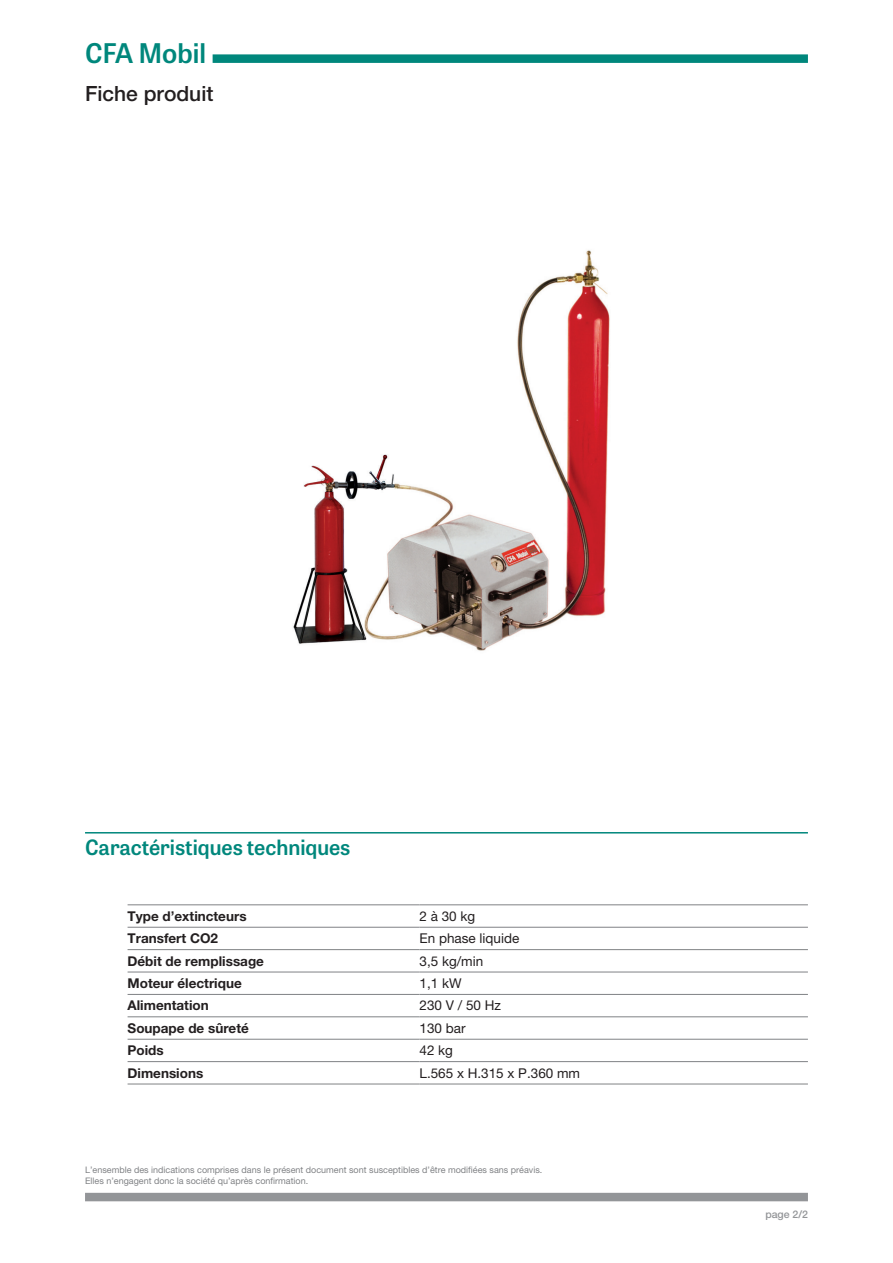
<style>
.page{position:relative;width:893px;height:1263px;background:#fff}
.page>*{position:absolute;margin:0;border:0;box-sizing:border-box;transform-origin:0 0}
.t1{font:600 27px "Tablet Gothic";color:#00877c}
.Titre_Tech{font:600 21px "Tablet Gothic";color:#00877c}
.t2{font:500 21px "Helvetica Neue LT Pro";color:#231f20}
.Tableau_gras{font:700 13.5px "Helvetica Neue LT Pro";color:#231f20}
.Tableau_standard{font:13.5px "Helvetica Neue LT Pro";color:#231f20}
.t3{font:500 10.5px "Helvetica Neue LT Pro";color:#939598}
.t4{font:9px/10.8px "Helvetica Neue LT Pro";color:#808285}
</style>
<div class="page">
<div style="left:85px;top:1193px;width:723px;height:8px;background:#939598"></div>
<div style="left:213px;top:54px;width:595px;height:9px;background:#00877c"></div>
<hr style="left:85px;top:832px;width:723px;height:1px;background:#00877c">
<hr style="left:128px;top:904px;width:291px;height:1px;background:#808285">
<hr style="left:419px;top:904px;width:389px;height:1px;background:#808285">
<hr style="left:128px;top:927px;width:291px;height:1px;background:#808285">
<hr style="left:419px;top:927px;width:389px;height:1px;background:#808285">
<hr style="left:128px;top:949px;width:291px;height:1px;background:#808285">
<hr style="left:419px;top:949px;width:389px;height:1px;background:#808285">
<hr style="left:128px;top:972px;width:291px;height:1px;background:#808285">
<hr style="left:419px;top:972px;width:389px;height:1px;background:#808285">
<hr style="left:128px;top:994px;width:291px;height:1px;background:#808285">
<hr style="left:419px;top:994px;width:389px;height:1px;background:#808285">
<hr style="left:128px;top:1016px;width:291px;height:1px;background:#808285">
<hr style="left:419px;top:1016px;width:389px;height:1px;background:#808285">
<hr style="left:128px;top:1039px;width:291px;height:1px;background:#808285">
<hr style="left:419px;top:1039px;width:389px;height:1px;background:#808285">
<hr style="left:128px;top:1061px;width:291px;height:1px;background:#808285">
<hr style="left:419px;top:1061px;width:389px;height:1px;background:#808285">
<hr style="left:128px;top:1084px;width:291px;height:1px;background:#808285">
<hr style="left:419px;top:1084px;width:389px;height:1px;background:#808285">
<img style="left:293px;top:250px;width:317px;height:401px">
<h1 class="t1" style="left:85px;top:34px;width:123px">CFA Mobil</h1>
<h2 class="t2" style="left:85px;top:81px;width:130px">Fiche produit</h2>
<p class="Titre_Tech" style="left:85px;top:832px;width:267px">Caractéristiques techniques</p>
<p class="Tableau_gras" style="left:128px;top:908px;width:121px">Type d’extincteurs</p>
<p class="Tableau_standard" style="left:419px;top:908px;width:57px">2 à 30 kg</p>
<p class="Tableau_gras" style="left:128px;top:930px;width:92px">Transfert CO2</p>
<p class="Tableau_standard" style="left:419px;top:930px;width:101px">En phase liquide</p>
<p class="Tableau_gras" style="left:128px;top:952px;width:138px">Débit de remplissage</p>
<p class="Tableau_standard" style="left:419px;top:953px;width:65px">3,5 kg/min</p>
<p class="Tableau_gras" style="left:128px;top:975px;width:116px">Moteur électrique</p>
<p class="Tableau_standard" style="left:419px;top:975px;width:44px">1,1 kW</p>
<p class="Tableau_gras" style="left:128px;top:997px;width:83px">Alimentation</p>
<p class="Tableau_standard" style="left:419px;top:997px;width:83px">230 V / 50 Hz</p>
<p class="Tableau_gras" style="left:128px;top:1020px;width:123px">Soupape de sûreté</p>
<p class="Tableau_standard" style="left:419px;top:1020px;width:48px">130 bar</p>
<p class="Tableau_gras" style="left:128px;top:1042px;width:38px">Poids</p>
<p class="Tableau_standard" style="left:419px;top:1042px;width:35px">42 kg</p>
<p class="Tableau_gras" style="left:128px;top:1064px;width:77px">Dimensions</p>
<p class="Tableau_standard" style="left:419px;top:1065px;width:162px">L.565 x H.315 x P.360 mm</p>
<p class="t4" style="left:85px;top:1164px;width:459px">L’ensemble des indications comprises dans le présent document sont susceptibles d’être modifiées sans préavis.<br>Elles n’engagent donc la société qu’après confirmation.</p>
<p class="t3" style="left:765px;top:1208px;width:44px">page 2/2</p>
</div>
